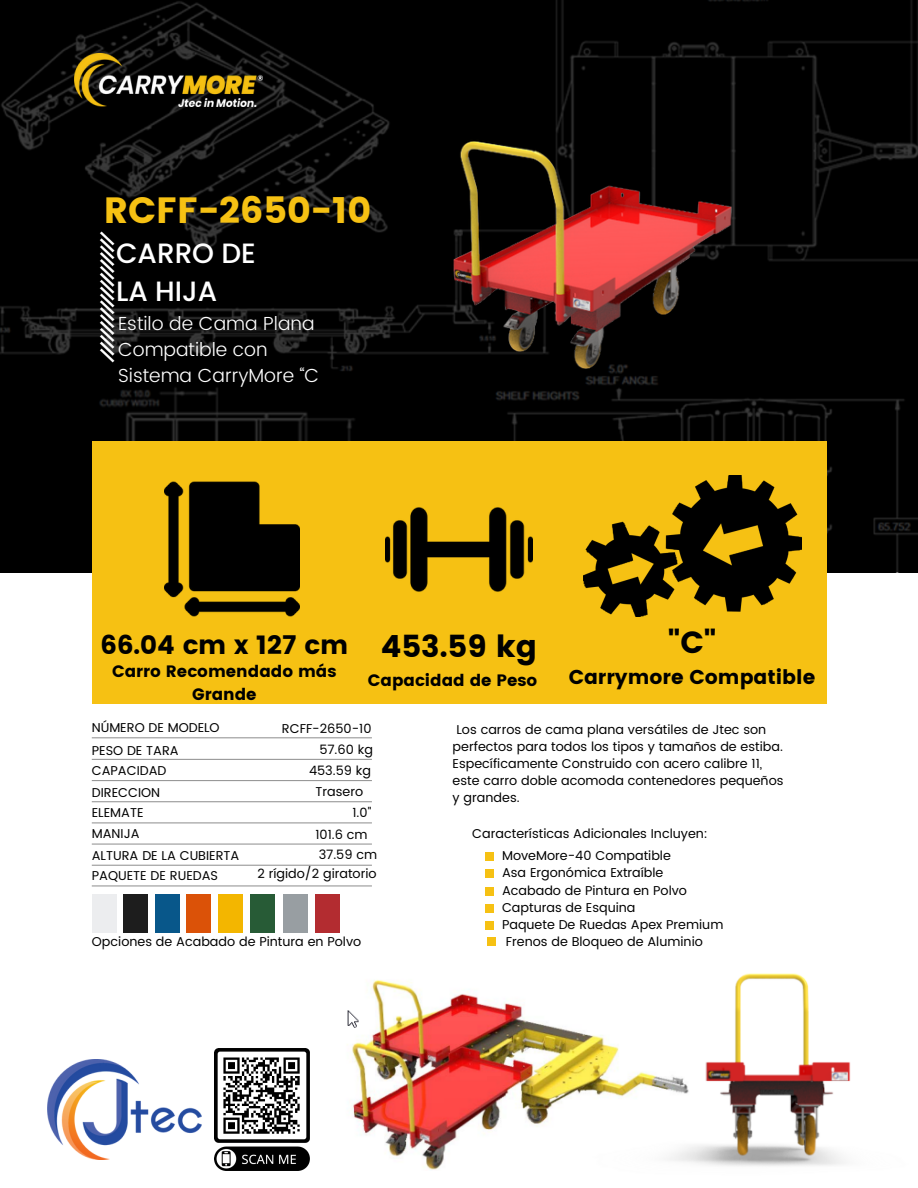
<style>
.page{position:relative;width:918px;height:1188px;background:#fff}
.page>*{position:absolute;margin:0;border:0;box-sizing:border-box;transform-origin:0 0}
.t1{font:36.45px "Poppins";color:#f6c113}
.t2{font:30.45px "Poppins";color:#000}
.t3{font:500 27.9px "Poppins";color:#fff}
.t4{font:25.95px "Poppins";color:#000}
.t5{font:19.95px "Poppins";color:#000}
.t6{font:300 18.9px/26.1px "Poppins";color:#fff}
.t7{font:16.5px/22.5px "Poppins";color:#000;text-align:center}
.t8{font:12.75px/17.1px "Poppins";color:#000}
</style>
<div class="page">
<img style="left:47px;top:1060px;width:154px;height:100px">
<div style="left:0;top:0;width:918px;height:572px;background:#000"></div>
<div style="left:92px;top:441px;width:734px;height:262px;background:#f6c113"></div>
<img style="left:75px;top:53px;width:136px;height:53px">
<img style="left:96px;top:231px;width:21px;height:132px">
<img style="left:215px;top:1049px;width:94px;height:121px">
<img style="left:164px;top:482px;width:135px;height:135px">
<img style="left:386px;top:507px;width:147px;height:85px">
<hr style="left:92px;top:737px;width:280px;height:1px;background:#999">
<hr style="left:92px;top:759px;width:280px;height:1px;background:#999">
<hr style="left:92px;top:780px;width:280px;height:1px;background:#999">
<hr style="left:92px;top:801px;width:280px;height:1px;background:#999">
<hr style="left:92px;top:822px;width:280px;height:1px;background:#999">
<hr style="left:92px;top:844px;width:280px;height:1px;background:#999">
<hr style="left:92px;top:865px;width:280px;height:1px;background:#999">
<hr style="left:92px;top:885px;width:280px;height:2px;background:#999">
<div style="left:92px;top:894px;width:24px;height:38px;background:#ecedef"></div>
<div style="left:123px;top:894px;width:24px;height:38px;background:#1d1d1d"></div>
<div style="left:155px;top:894px;width:24px;height:38px;background:#08578a"></div>
<div style="left:187px;top:894px;width:24px;height:38px;background:#db5208"></div>
<div style="left:219px;top:894px;width:24px;height:38px;background:#f3b600"></div>
<div style="left:251px;top:894px;width:24px;height:38px;background:#275b36"></div>
<div style="left:284px;top:894px;width:24px;height:38px;background:#989ea2"></div>
<div style="left:315px;top:894px;width:25px;height:38px;background:#b32c30"></div>
<div style="left:485px;top:852px;width:9px;height:9px;background:#f6c113"></div>
<img style="left:583px;top:500px;width:218px;height:117px">
<img style="left:347px;top:980px;width:49px;height:176px">
<img style="left:396px;top:869px;width:455px;height:301px">
<div style="left:219px;top:1053px;width:85px;height:85px;background:#fff"></div>
<svg style="left:223px;top:1057px;width:77px;height:77px"></svg>
<img style="left:211px;top:0;width:707px;height:500px">
<p class="t1" style="left:104px;top:189px;width:269px">RCFF-2650-10</p>
<p class="t3" style="left:116px;top:233px;width:141px">CARRO DE</p>
<p class="t3" style="left:116px;top:272px;width:103px">LA HIJA</p>
<p class="t6" style="left:118px;top:310px;width:198px">Estilo de Cama Plana<br>Compatible con</p>
<p class="t6" style="left:118px;top:362px;width:203px">Sistema CarryMore “C</p>
<p class="t4" style="left:101px;top:630px;width:249px">66.04 cm x 127 cm</p>
<p class="t2" style="left:381px;top:629px;width:158px">453.59 kg</p>
<p class="t2" style="left:668px;top:624px;width:50px">"C"</p>
<p class="t5" style="left:569px;top:666px;width:248px">Carrymore Compatible</p>
<p class="t7" style="left:112px;top:660px;width:226px">Carro Recomendado más<br>Grande</p>
<p class="t7" style="left:368px;top:669px;width:171px">Capacidad de Peso</p>
<p class="t8" style="left:92px;top:719px;width:129px">NÚMERO DE MODELO</p>
<p class="t8" style="left:92px;top:742px;width:89px">PESO DE TARA</p>
<p class="t8" style="left:282px;top:720px;width:91px">RCFF-2650-10</p>
<p class="t8" style="left:319px;top:741px;width:55px">57.60 kg</p>
<p class="t8" style="left:92px;top:762px;width:76px">CAPACIDAD</p>
<p class="t8" style="left:309px;top:762px;width:63px">453.59 kg</p>
<p class="t8" style="left:315px;top:783px;width:49px">Trasero</p>
<p class="t8" style="left:92px;top:804px;width:53px">ELEMATE</p>
<p class="t8" style="left:353px;top:804px;width:20px">1.0"</p>
<p class="t8" style="left:315px;top:826px;width:54px">101.6 cm</p>
<p class="t8" style="left:319px;top:846px;width:60px">37.59 cm</p>
<p class="t8" style="left:92px;top:784px;width:70px">DIRECCION</p>
<p class="t8" style="left:92px;top:825px;width:49px">MANIJA</p>
<p class="t8" style="left:92px;top:847px;width:149px">ALTURA DE LA CUBIERTA</p>
<p class="t8" style="left:92px;top:867px;width:128px">PAQUETE DE RUEDAS</p>
<p class="t8" style="left:257px;top:865px;width:121px">2 rígido/2 giratorio</p>
<p class="t8" style="left:92px;top:933px;width:271px">Opciones de Acabado de Pintura en Polvo</p>
<p class="t8" style="left:453px;top:721px;width:332px;text-indent:4px">Los carros de cama plana versátiles de Jtec son perfectos para todos los tipos y tamaños de estiba.<br>Específicamente Construido con acero calibre 11, este carro doble acomoda contenedores pequeños y grandes.</p>
<p class="t8" style="left:472px;top:825px;width:237px">Características Adicionales Incluyen:</p>
<p class="t8" style="left:502px;top:847px;width:170px">MoveMore-40 Compatible</p>
<p class="t8" style="left:502px;top:864px;width:163px">Asa Ergonómica Extraíble</p>
<p class="t8" style="left:502px;top:882px;width:187px">Acabado de Pintura en Polvo</p>
<p class="t8" style="left:502px;top:899px;width:135px">Capturas de Esquina</p>
<p class="t8" style="left:502px;top:916px;width:223px">Paquete De Ruedas Apex Premium</p>
<p class="t8" style="left:506px;top:933px;width:199px">Frenos de Bloqueo de Aluminio</p>
</div>
